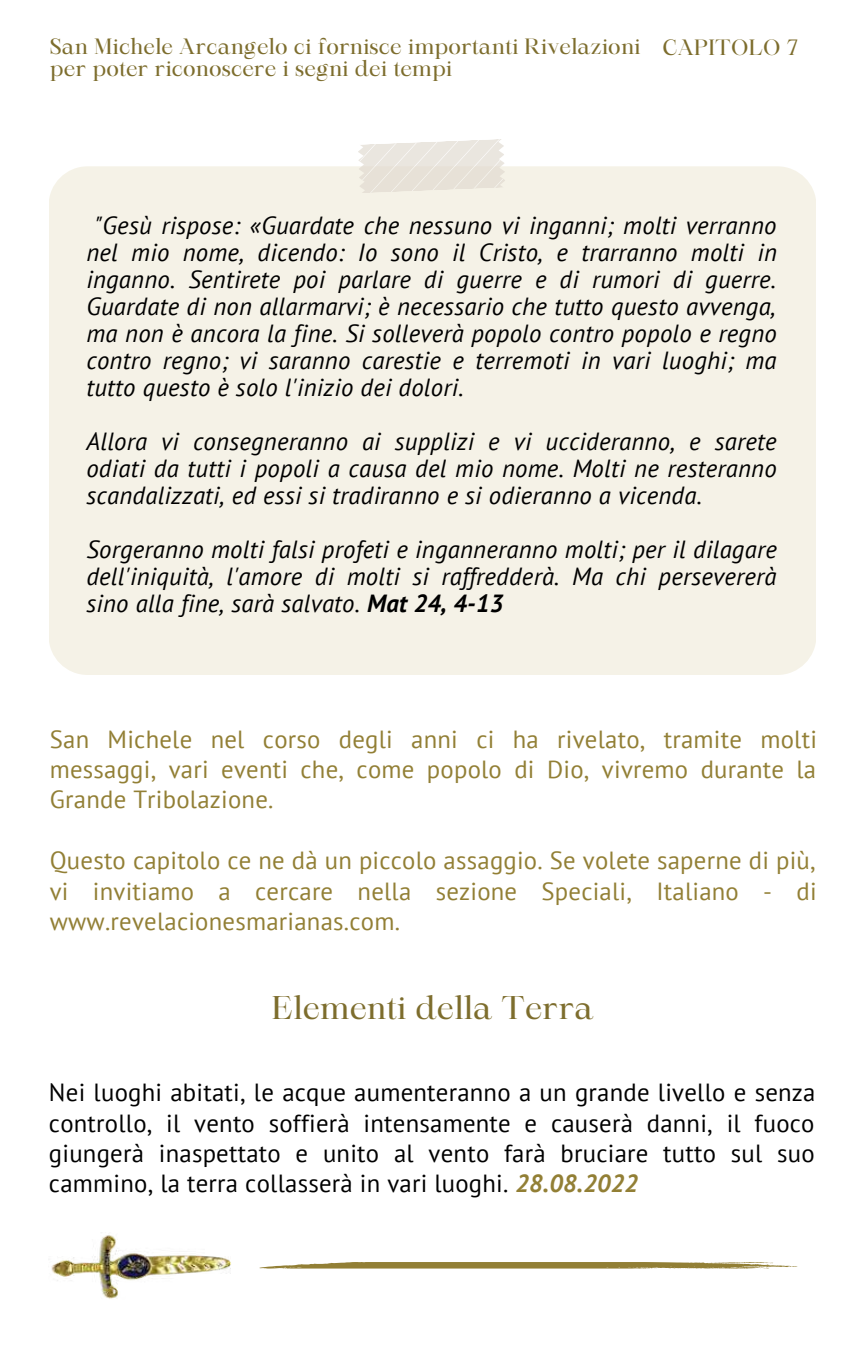
<style>
.page{position:relative;width:864px;height:1350px;background:#fff}
.page>*{position:absolute;margin:0;border:0;box-sizing:border-box;transform-origin:0 0}
.t1{font:31.5px "Maharlika";letter-spacing:.01em;color:#7d6d2d}
.t2{font:italic 24.75px/27px "PT Sans";letter-spacing:.01em;color:#000;text-align:justify}
.t3{font:24.75px/30.4px "PT Sans";letter-spacing:.01em;color:#927f35;text-align:justify}
.t4{font:24.75px/30.4px "PT Sans";letter-spacing:.01em;color:#000;text-align:justify}
.t5{font:21.15px/22.1px "Maharlika";letter-spacing:.01em;color:#7d6d2d}
.s1{font-weight:700}
.s2{font-weight:700;font-style:italic;color:#927f35}
</style>
<div class="page">
<img style="left:51px;top:1235px;width:180px;height:64px">
<svg style="left:259px;top:1262px;width:539px;height:7px;background:#aa9b62"></svg>
<div style="left:49px;top:166px;width:767px;height:509px;background:#f5f2e7;border-radius:39px"></div>
<svg style="left:358px;top:139px;width:147px;height:54px"></svg>
<p class="t5" style="left:50px;top:37px;width:592px">San Michele Arcangelo ci fornisce importanti Rivelazioni per poter riconoscere i segni dei tempi</p>
<p class="t5" style="left:663px;top:38px;width:137px">CAPITOLO 7</p>
<p class="t2" style="left:86px;top:211px;width:692px;text-indent:9px">"Gesù rispose: «Guardate che nessuno vi inganni; molti verranno nel mio nome, dicendo: Io sono il Cristo, e trarranno molti in inganno. Sentirete poi parlare di guerre e di rumori di guerre.<br>Guardate di non allarmarvi; è necessario che tutto questo avvenga, ma non è ancora la fine. Si solleverà popolo contro popolo e regno contro regno; vi saranno carestie e terremoti in vari luoghi; ma tutto questo è solo l'inizio dei dolori.</p>
<p class="t2" style="left:86px;top:427px;width:692px">Allora vi consegneranno ai supplizi e vi uccideranno, e sarete odiati da tutti i popoli a causa del mio nome. Molti ne resteranno scandalizzati, ed essi si tradiranno e si odieranno a vicenda.</p>
<p class="t2" style="left:86px;top:535px;width:692px">Sorgeranno molti falsi profeti e inganneranno molti; per il dilagare dell'iniquità, l'amore di molti si raffredderà. Ma chi persevererà sino alla fine, sarà salvato. <span class="s1">Mat 24, 4-13</span></p>
<p class="t3" style="left:50px;top:723px;width:769px">San Michele nel corso degli anni ci ha rivelato, tramite molti messaggi, vari eventi che, come popolo di Dio, vivremo durante la Grande Tribolazione.</p>
<p class="t3" style="left:50px;top:845px;width:768px">Questo capitolo ce ne dà un piccolo assaggio. Se volete saperne di più, vi invitiamo a cercare nella sezione Speciali, Italiano - di www.revelacionesmarianas.com.</p>
<p class="t1" style="left:272px;top:994px;width:323px">Elementi della Terra</p>
<p class="t4" style="left:49px;top:1077px;width:768px">Nei luoghi abitati, le acque aumenteranno a un grande livello e senza controllo, il vento soffierà intensamente e causerà danni, il fuoco giungerà inaspettato e unito al vento farà bruciare tutto sul suo cammino, la terra collasserà in vari luoghi. <span class="s2">28.08.2022</span></p>
</div>
